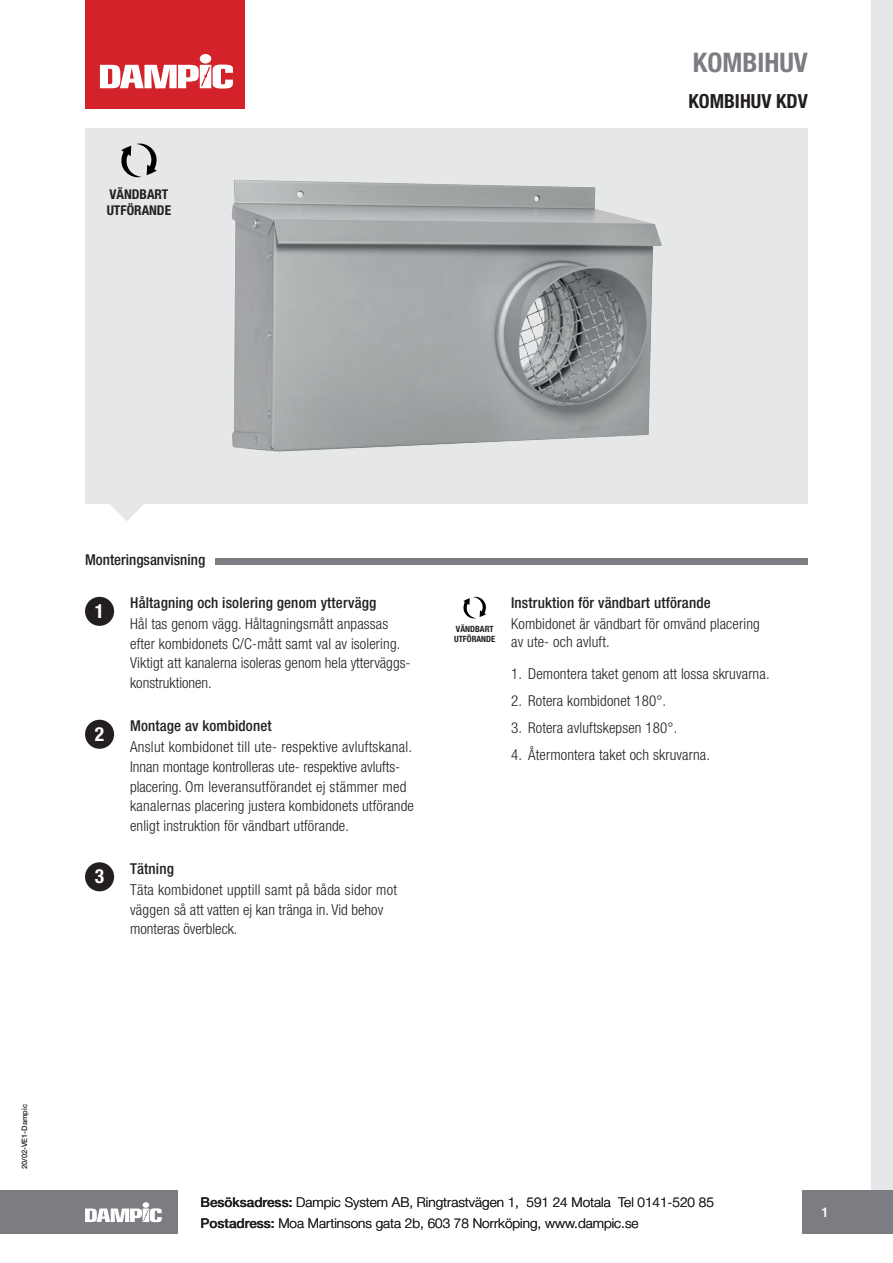
<style>
.page{position:relative;width:893px;height:1263px;background:#fff}
.page>*{position:absolute;margin:0;border:0;box-sizing:border-box;transform-origin:0 0}
.t1{font:700 condensed 27px "Helvetica Neue";color:#7b7d82}
.t2{font:700 condensed 19.5px "Helvetica Neue";color:#231f20}
.t3{font:700 condensed 19.5px "Helvetica Neue";color:#fff}
.t4{font:300 condensed 15px/19.5px "Helvetica Neue";letter-spacing:.01em;color:#231f20}
.t5{font:500 condensed 15px "Helvetica Neue";letter-spacing:.01em;color:#231f20}
.t6{font:300 13.5px/21px "Helvetica Neue";color:#231f20}
.t7{font:700 condensed 13.5px/16.2px "Helvetica Neue";color:#231f20}
.t8{font:500 13.5px "Helvetica Neue";color:#fff}
.t9{font:700 condensed 8.7px/10.4px "Helvetica Neue";color:#231f20}
.t10{font:500 7.5px "Helvetica Neue";color:#231f20}
.s1{font-weight:500}
</style>
<div class="page">
<div style="left:0;top:1191px;width:178px;height:43px;background:#7b7d82"></div>
<svg style="left:85px;top:1202px;width:77px;height:20px"></svg>
<div style="left:872px;top:0;width:21px;height:1222px;background:#e6e7e9"></div>
<div style="left:802px;top:1191px;width:91px;height:43px;background:#7b7d82"></div>
<div style="left:85px;top:128px;width:723px;height:375px;background:#e6e7e9"></div>
<svg style="left:97px;top:503px;width:61px;height:18px"></svg>
<div style="left:85px;top:0;width:160px;height:108px;background:#d32229"></div>
<svg style="left:100px;top:65px;width:133px;height:24px"></svg>
<div style="left:200px;top:54px;width:11px;height:10px;background:#fff;border-radius:50%"></div>
<svg style="left:121px;top:143px;width:36px;height:35px"></svg>
<img style="left:231px;top:180px;width:431px;height:271px">
<div style="left:215px;top:558px;width:593px;height:6px;background:#7b7d82"></div>
<div style="left:85px;top:720px;width:29px;height:29px;background:#231f20;border-radius:50%"></div>
<div style="left:85px;top:862px;width:29px;height:29px;background:#231f20;border-radius:50%"></div>
<div style="left:85px;top:597px;width:29px;height:29px;background:#231f20;border-radius:50%"></div>
<svg style="left:463px;top:596px;width:23px;height:23px"></svg>
<p class="t7" style="left:107px;top:186px;width:66px">VÄNDBART<br>UTFÖRANDE</p>
<h1 class="t1" style="left:693px;top:46px;width:117px">KOMBIHUV</h1>
<h2 class="t2" style="left:688px;top:90px;width:121px">KOMBIHUV KDV</h2>
<p class="t5" style="left:85px;top:550px;width:122px">Monteringsanvisning</p>
<h2 class="t3" style="left:95px;top:599px;width:11px">1</h2>
<h2 class="t3" style="left:95px;top:722px;width:11px">2</h2>
<h2 class="t3" style="left:95px;top:864px;width:11px">3</h2>
<p class="t5" style="left:130px;top:594px;width:248px">Håltagning och isolering genom yttervägg</p>
<p class="t4" style="left:130px;top:614px;width:282px">Hål tas genom vägg. Håltagningsmått anpassas efter kombidonets C/C-mått samt val av isolering.<br>Viktigt att kanalerna isoleras genom hela ytterväggs&shy;konstruktionen.</p>
<p class="t5" style="left:130px;top:717px;width:143px">Montage av kombidonet</p>
<p class="t4" style="left:130px;top:737px;width:285px">Anslut kombidonet till ute- respektive avluftskanal.<br>Innan montage kontrolleras ute- respektive avlufts&shy;placering. Om leveransutförandet ej stämmer med kanalernas placering justera kombidonets utförande enligt instruktion för vändbart utförande.</p>
<p class="t5" style="left:130px;top:860px;width:45px">Tätning</p>
<p class="t4" style="left:130px;top:880px;width:268px">Täta kombidonet upptill samt på båda sidor mot väggen så att vatten ej kan tränga in. Vid behov monteras överbleck.</p>
<p class="t9" style="left:454px;top:624px;width:43px">VÄNDBART<br>UTFÖRANDE</p>
<p class="t5" style="left:511px;top:594px;width:201px">Instruktion för vändbart utförande</p>
<p class="t4" style="left:511px;top:615px;width:250px;line-height:18px">Kombidonet är vändbart för omvänd placering av ute- och avluft.</p>
<p class="t4" style="left:511px;top:664px;width:260px">1. Demontera taket genom att lossa skruvarna.</p>
<p class="t4" style="left:511px;top:691px;width:157px">2. Rotera kombidonet 180°.</p>
<p class="t4" style="left:511px;top:718px;width:168px">3. Rotera avluftskepsen 180°.</p>
<p class="t4" style="left:511px;top:745px;width:200px">4. Återmontera taket och skruvarna.</p>
<p class="t10" style="left:20px;top:1169px;width:67px;rotate:-90deg">20/02-VE1-Dampic</p>
<p class="t6" style="left:201px;top:1191px;width:515px"><span class="s1">Besöksadress:</span> Dampic System AB, Ringtrastvägen 1, 591 24 Motala Tel 0141-520 85<br><span class="s1">Postadress:</span> Moa Martinsons gata 2b, 603 78 Norrköping, www.dampic.se</p>
<p class="t8" style="left:821px;top:1204px;width:9px">1</p>
</div>
